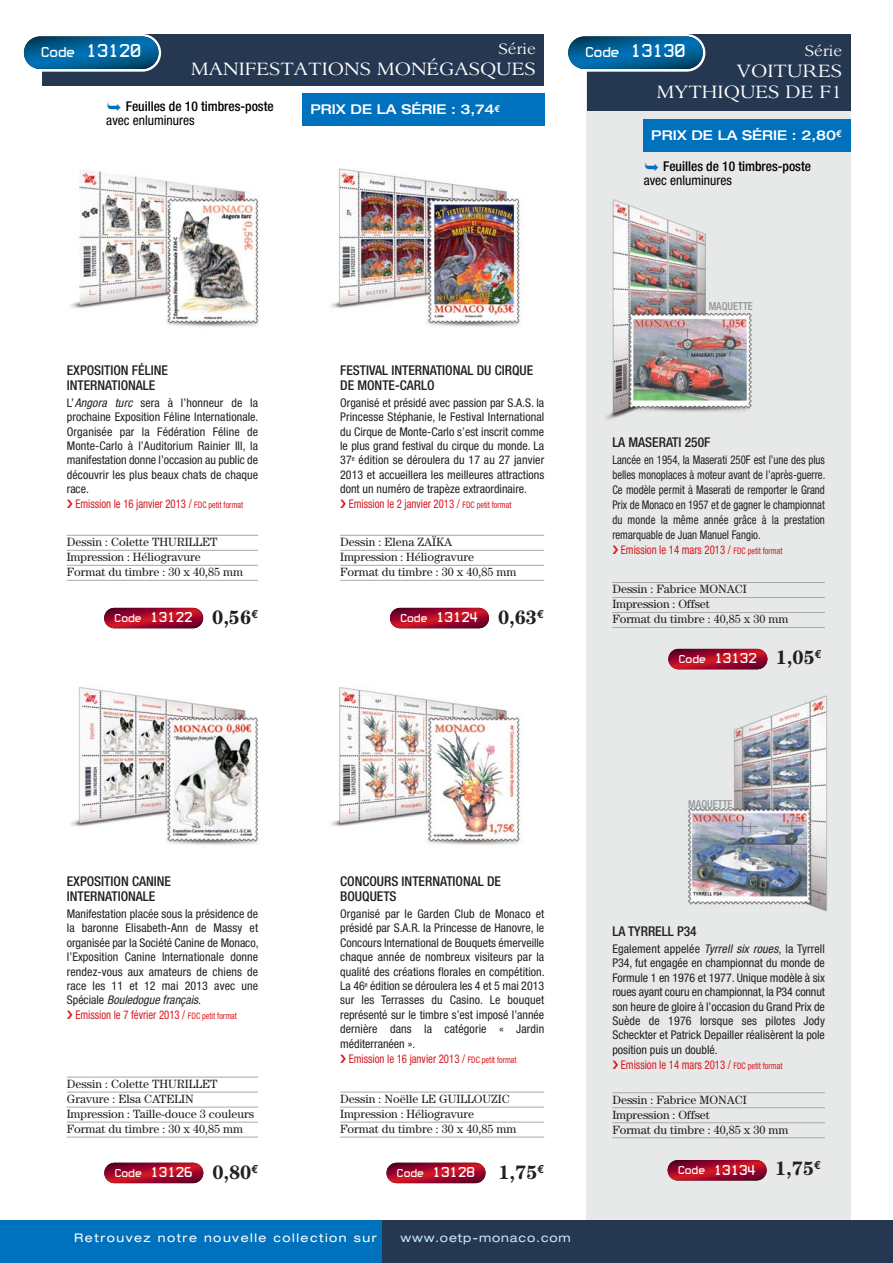
<style>
.page{position:relative;width:893px;height:1263px;background:#fff}
.page>*{position:absolute;margin:0;border:0;box-sizing:border-box;transform-origin:0 0}
.t1{font:19.5px/21px "Sanford";color:#fff;text-align:right}
.t2{font:19.5px "White Rabbit";color:#fff}
.t3{font:700 19.5px "Century";color:#231f20}
.t4{font:16.5px "Sanford";color:#fff}
.t5{font:15px "White Rabbit";color:#fff}
.t6{font:500 condensed 13.5px/15px "Helvetica Neue";color:#231f20}
.t7{font:500 condensed 13.5px "Helvetica Neue";color:#000}
.t8{font:500 expanded 13.5px "Helvetica Neue";color:#fff}
.t9{font:condensed 13.5px "Helvetica Neue";color:#000}
.t10{font:condensed 12px/14.5px "Helvetica Neue";color:#231f20}
.t11{font:12px/15px "Century";color:#231f20}
.t12{font:condensed 12px/15px "Helvetica Neue";color:#231f20;scale:.9 1}
.t13{font:expanded 12px "Helvetica Neue";letter-spacing:.125em;color:#fff}
.t14{font:expanded 12px "Helvetica Neue";letter-spacing:.075em;color:#c7eafb}
.t15{font:500 condensed 10.95px "Helvetica Neue";color:#939598;scale:.96 1}
.s1{font-size:15px}
.s2{font-style:italic}
.s3{color:#d71920}
.s4{font-size:9px;color:#d71920}
.s5{font-size:12px}
.s6{font-family:"Century";font-weight:700;font-size:19.5px;color:#231f20}
</style>
<div class="page">
<div style="left:587px;top:111px;width:263px;height:1109px;background:#e7e8e8"></div>
<div style="left:0;top:1220px;width:384px;height:43px;background:#0071bc"></div>
<div style="left:43px;top:34px;width:501px;height:51px;background:#263851"></div>
<svg style="left:23px;top:34px;width:138px;height:38px"></svg>
<svg style="left:24px;top:36px;width:135px;height:33px;background:#026097"></svg>
<div style="left:302px;top:94px;width:242px;height:32px;background:#0071bc"></div>
<svg style="left:104px;top:608px;width:99px;height:20px"></svg>
<svg style="left:104px;top:608px;width:99px;height:20px;background:#a40928"></svg>
<svg style="left:387px;top:1163px;width:98px;height:20px"></svg>
<svg style="left:386px;top:1163px;width:99px;height:20px;background:#a40a28"></svg>
<hr style="left:67px;top:535px;width:191px;height:1px;background:#a7a9ac">
<hr style="left:67px;top:550px;width:191px;height:1px;background:#a7a9ac">
<hr style="left:67px;top:565px;width:191px;height:1px;background:#a7a9ac">
<hr style="left:67px;top:580px;width:191px;height:1px;background:#a7a9ac">
<hr style="left:67px;top:1077px;width:191px;height:1px;background:#a7a9ac">
<hr style="left:67px;top:1092px;width:191px;height:1px;background:#a7a9ac">
<hr style="left:67px;top:1107px;width:191px;height:1px;background:#a7a9ac">
<hr style="left:67px;top:1122px;width:191px;height:1px;background:#a7a9ac">
<hr style="left:67px;top:1137px;width:191px;height:1px;background:#a7a9ac">
<hr style="left:340px;top:535px;width:204px;height:1px;background:#a7a9ac">
<hr style="left:340px;top:550px;width:204px;height:1px;background:#a7a9ac">
<hr style="left:340px;top:565px;width:204px;height:1px;background:#a7a9ac">
<hr style="left:340px;top:580px;width:204px;height:1px;background:#a7a9ac">
<hr style="left:340px;top:1092px;width:204px;height:1px;background:#a7a9ac">
<hr style="left:340px;top:1107px;width:204px;height:1px;background:#a7a9ac">
<hr style="left:340px;top:1122px;width:204px;height:1px;background:#a7a9ac">
<hr style="left:340px;top:1137px;width:204px;height:1px;background:#a7a9ac">
<svg style="left:390px;top:608px;width:99px;height:20px"></svg>
<svg style="left:390px;top:608px;width:99px;height:20px;background:#a40928"></svg>
<svg style="left:104px;top:1163px;width:99px;height:20px"></svg>
<svg style="left:104px;top:1163px;width:99px;height:20px;background:#a40928"></svg>
<svg style="left:668px;top:1160px;width:99px;height:20px"></svg>
<svg style="left:668px;top:1160px;width:99px;height:20px;background:#a40a28"></svg>
<svg style="left:668px;top:649px;width:99px;height:20px"></svg>
<svg style="left:668px;top:649px;width:99px;height:20px;background:#a40a28"></svg>
<hr style="left:612px;top:582px;width:213px;height:1px;background:#a7a9ac">
<hr style="left:612px;top:597px;width:213px;height:1px;background:#a7a9ac">
<hr style="left:612px;top:612px;width:213px;height:1px;background:#a7a9ac">
<hr style="left:612px;top:627px;width:213px;height:1px;background:#a7a9ac">
<img style="left:587px;top:695px;width:263px;height:230px">
<img style="left:587px;top:193px;width:263px;height:228px">
<div style="left:587px;top:34px;width:264px;height:77px;background:#263851"></div>
<svg style="left:568px;top:34px;width:137px;height:38px"></svg>
<svg style="left:568px;top:36px;width:135px;height:33px;background:#026096"></svg>
<div style="left:643px;top:119px;width:208px;height:33px;background:#0071bc"></div>
<div style="left:383px;top:1220px;width:510px;height:43px;background:#263851"></div>
<hr style="left:612px;top:1092px;width:213px;height:1px;background:#a7a9ac">
<hr style="left:612px;top:1107px;width:213px;height:1px;background:#a7a9ac">
<hr style="left:612px;top:1122px;width:213px;height:1px;background:#a7a9ac">
<hr style="left:612px;top:1137px;width:213px;height:1px;background:#a7a9ac">
<img style="left:330px;top:168px;width:193px;height:159px">
<img style="left:70px;top:170px;width:189px;height:157px">
<img style="left:330px;top:687px;width:193px;height:158px">
<img style="left:70px;top:687px;width:189px;height:158px">
<svg style="left:645px;top:162px;width:13px;height:9px"></svg>
<h1 class="t2" style="left:41px;top:39px;width:102px"><span class="s1">Code</span> 13120</h1>
<h2 class="t4" style="left:498px;top:39px;width:39px">Série</h2>
<h1 class="t1" style="left:191px;top:58px;width:346px">MANIFESTATIONS MONÉGASQUES</h1>
<p class="t7" style="left:126px;top:102px;width:149px">Feuilles de 10 timbres-poste</p>
<p class="t9" style="left:106px;top:115px;width:90px">avec enluminures</p>
<p class="t8" style="left:310px;top:104px;width:191px">PRIX DE LA SÉRIE : 3,74<sup>€</sup></p>
<h1 class="t2" style="left:585px;top:39px;width:102px"><span class="s1">Code</span> 13130</h1>
<h2 class="t4" style="left:805px;top:41px;width:39px">Série</h2>
<h1 class="t1" style="left:657px;top:60px;width:187px">VOITURES<br>MYTHIQUES DE F1</h1>
<p class="t8" style="left:651px;top:130px;width:192px">PRIX DE LA SÉRIE : 2,80<sup>€</sup></p>
<p class="t7" style="left:663px;top:162px;width:149px">Feuilles de 10 timbres-poste</p>
<p class="t9" style="left:644px;top:175px;width:90px">avec enluminures</p>
<p class="t6" style="left:67px;top:363px;width:103px">EXPOSITION FÉLINE<br>INTERNATIONALE</p>
<p class="t10" style="left:67px;top:396px;width:193px">L’<span class="s2">Angora turc</span> sera à l’honneur de la prochaine Exposition Féline Internationale.<br>Organisée par la Fédération Féline de Monte-Carlo à l’Auditorium Rainier III, la manifestation donne l’occasion au public de découvrir les plus beaux chats de chaque race.<br><span class="s3">❯ Emission le 16 janvier 2013 /</span> <span class="s4">FDC petit format</span></p>
<p class="t11" style="left:67px;top:536px;width:178px">Dessin : Colette THURILLET<br>Impression : Héliogravure<br>Format du timbre : 30 x 40,85 mm</p>
<p class="t5" style="left:115px;top:608px;width:145px"><span class="s5">Code</span> 13122 <span class="s6">0,56</span><sup>€</sup></p>
<p class="t6" style="left:340px;top:363px;width:195px">FESTIVAL INTERNATIONAL DU CIRQUE<br>DE MONTE-CARLO</p>
<p class="t10" style="left:340px;top:396px;width:206px">Organisé et présidé avec passion par S.A.S. la Princesse Stéphanie, le Festival International du Cirque de Monte-Carlo s’est inscrit comme le plus grand festival du cirque du monde. La 37<sup>e</sup> édition se déroulera du 17 au 27 janvier 2013 et accueillera les meilleures attractions dont un numéro de trapèze extraordinaire.<br><span class="s3">❯ Emission le 2 janvier 2013 /</span> <span class="s4">FDC petit format</span></p>
<p class="t11" style="left:340px;top:536px;width:178px">Dessin : Elena ZAÏKA<br>Impression : Héliogravure<br>Format du timbre : 30 x 40,85 mm</p>
<p class="t5" style="left:400px;top:608px;width:145px"><span class="s5">Code</span> 13124 <span class="s6">0,63</span><sup>€</sup></p>
<p class="t15" style="left:709px;top:302px;width:48px">MAQUETTE</p>
<p class="t6" style="left:612px;top:436px;width:100px">LA MASERATI 250F</p>
<p class="t12" style="left:612px;top:453px;width:238px">Lancée en 1954, la Maserati 250F est l’une des plus belles monoplaces à moteur avant de l’après-guerre.<br>Ce modèle permit à Maserati de remporter le Grand Prix de Monaco en 1957 et de gagner le championnat du monde la même année grâce à la prestation remarquable de Juan Manuel Fangio.<br><span class="s3">❯ Emission le 14 mars 2013 /</span> <span class="s4">FDC petit format</span></p>
<p class="t11" style="left:612px;top:583px;width:178px">Dessin : Fabrice MONACI<br>Impression : Offset<br>Format du timbre : 40,85 x 30 mm</p>
<p class="t5" style="left:679px;top:649px;width:80px"><span class="s5">Code</span> 13132</p>
<h1 class="t3" style="left:776px;top:650px;width:48px">1,05<sup>€</sup></h1>
<p class="t6" style="left:67px;top:874px;width:106px">EXPOSITION CANINE<br>INTERNATIONALE</p>
<p class="t10" style="left:67px;top:907px;width:193px">Manifestation placée sous la présidence de la baronne Elisabeth-Ann de Massy et organisée par la Société Canine de Monaco, l’Exposition Canine Internationale donne rendez-vous aux amateurs de chiens de race les 11 et 12 mai 2013 avec une Spéciale <span class="s2">Bouledogue français</span>.<br><span class="s3">❯ Emission le 7 février 2013 /</span> <span class="s4">FDC petit format</span></p>
<p class="t11" style="left:67px;top:1077px;width:189px">Dessin : Colette THURILLET<br>Gravure : Elsa CATELIN<br>Impression : Taille-douce 3 couleurs<br>Format du timbre : 30 x 40,85 mm</p>
<p class="t6" style="left:340px;top:874px;width:162px">CONCOURS INTERNATIONAL DE<br>BOUQUETS</p>
<p class="t10" style="left:340px;top:907px;width:206px">Organisé par le Garden Club de Monaco et présidé par S.A.R. la Princesse de Hanovre, le Concours International de Bouquets émerveille chaque année de nombreux visiteurs par la qualité des créations florales en compétition.<br>La 46<sup>e</sup> édition se déroulera les 4 et 5 mai 2013 sur les Terrasses du Casino. Le bouquet représenté sur le timbre s’est imposé l’année dernière dans la catégorie « Jardin méditerranéen ».<br><span class="s3">❯ Emission le 16 janvier 2013 /</span> <span class="s4">FDC petit format</span></p>
<p class="t11" style="left:340px;top:1092px;width:178px">Dessin : Noëlle LE GUILLOUZIC<br>Impression : Héliogravure<br>Format du timbre : 30 x 40,85 mm</p>
<p class="t15" style="left:688px;top:800px;width:48px">MAQUETTE</p>
<p class="t6" style="left:612px;top:925px;width:86px">LA TYRRELL P34</p>
<p class="t10" style="left:612px;top:943px;width:214px">Egalement appelée <span class="s2">Tyrrell six roues,</span> la Tyrrell P34, fut engagée en championnat du monde de Formule 1 en 1976 et 1977. Unique modèle à six roues ayant couru en championnat, la P34 connut son heure de gloire à l’occasion du Grand Prix de Suède de 1976 lorsque ses pilotes Jody Scheckter et Patrick Depailler réalisèrent la pole position puis un doublé.<br><span class="s3">❯ Emission le 14 mars 2013 /</span> <span class="s4">FDC petit format</span></p>
<p class="t11" style="left:612px;top:1093px;width:178px">Dessin : Fabrice MONACI<br>Impression : Offset<br>Format du timbre : 40,85 x 30 mm</p>
<p class="t5" style="left:115px;top:1163px;width:145px"><span class="s5">Code</span> 13126 <span class="s6">0,80</span><sup>€</sup></p>
<h1 class="t3" style="left:775px;top:1161px;width:48px">1,75<sup>€</sup></h1>
<p class="t5" style="left:678px;top:1160px;width:80px"><span class="s5">Code</span> 13134</p>
<p class="t5" style="left:397px;top:1163px;width:149px"><span class="s5">Code</span> 13128 <span class="s6">1,75</span><sup>€</sup></p>
<p class="t13" style="left:74px;top:1233px;width:304px">Retrouvez notre nouvelle collection sur</p>
<p class="t14" style="left:400px;top:1233px;width:172px">www.oetp-monaco.com</p>
</div>
